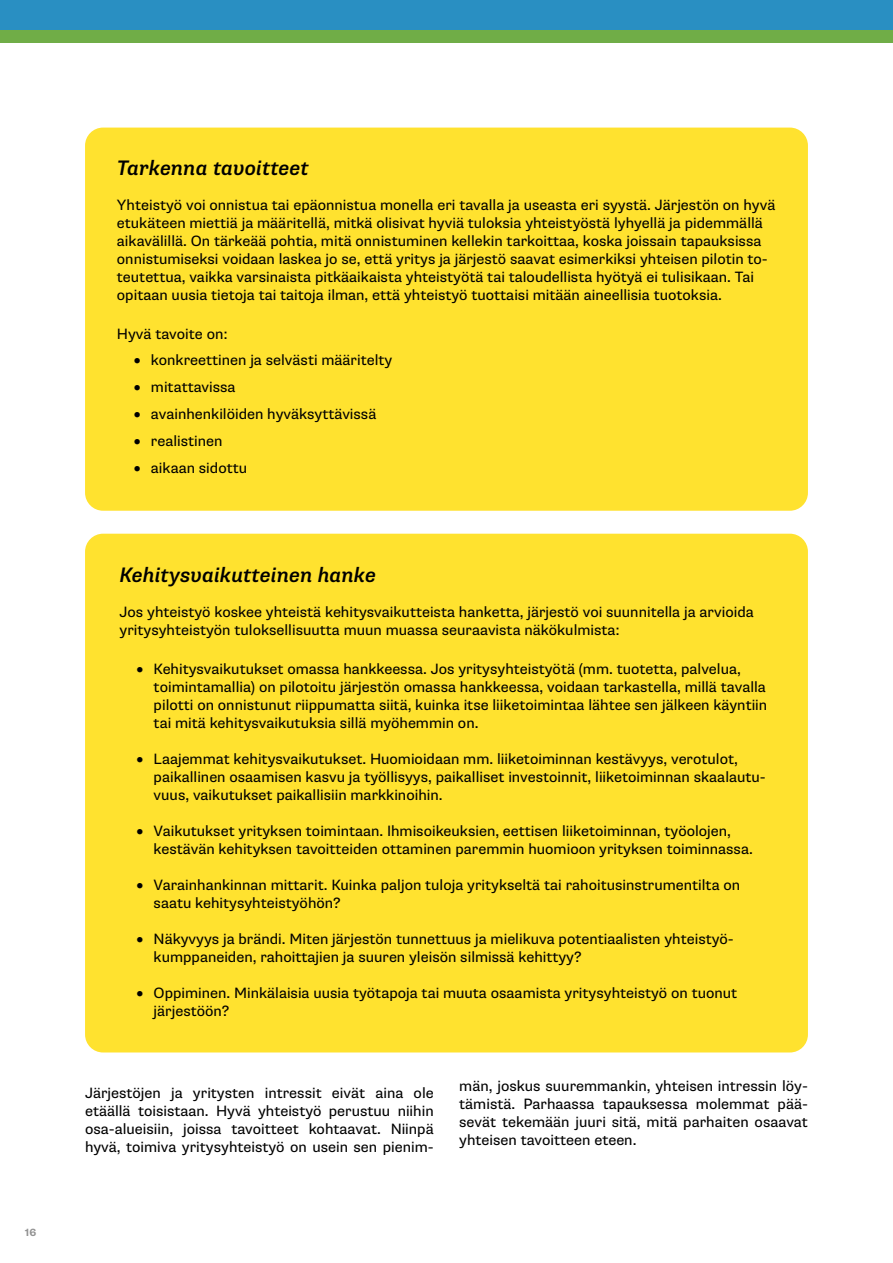
<style>
.page{position:relative;width:893px;height:1263px;background:#fff}
.page>*{position:absolute;margin:0;border:0;box-sizing:border-box;transform-origin:0 0}
.Heading_4{font:italic 500 21px "Supria Sans";color:#000}
.t1{font:15px/18px "Supria Sans";color:#000}
.t2{font:700 10.5px "Supria Sans";color:#929292}
</style>
<div class="page">
<hr style="left:892px;top:0;width:1px;height:1263px;background:#298fc2">
<div style="left:85px;top:128px;width:723px;height:383px;background:#ffe22f;border-radius:18px"></div>
<div style="left:0;top:0;width:893px;height:29px;background:#298fc2"></div>
<div style="left:85px;top:534px;width:723px;height:518px;background:#ffe22f;border-radius:18px"></div>
<div style="left:0;top:30px;width:893px;height:13px;background:#70ad47"></div>
<p class="t2" style="left:25px;top:1226px;width:13px">16</p>
<p class="Heading_4" style="left:117px;top:155px;width:193px">Tarkenna tavoitteet</p>
<p class="t1" style="left:117px;top:196px;width:660px">Yhteistyö voi onnistua tai epäonnistua monella eri tavalla ja useasta eri syystä. Järjestön on hyvä etukäteen miettiä ja määritellä, mitkä olisivat hyviä tuloksia yhteistyöstä lyhyellä ja pidemmällä aikavälillä. On tärkeää pohtia, mitä onnistuminen kellekin tarkoittaa, koska joissain tapauksissa onnistumiseksi voidaan laskea jo se, että yritys ja järjestö saavat esimerkiksi yhteisen pilotin to&shy;teutettua, vaikka varsinaista pitkäaikaista yhteistyötä tai taloudellista hyötyä ei tulisikaan. Tai opitaan uusia tietoja tai taitoja ilman, että yhteistyö tuottaisi mitään aineellisia tuotoksia.</p>
<p class="t1" style="left:117px;top:325px;width:112px">Hyvä tavoite on:</p>
<p class="t1" style="left:134px;top:351px;width:260px">• konkreettinen ja selvästi määritelty</p>
<p class="t1" style="left:134px;top:378px;width:103px">• mitattavissa</p>
<p class="t1" style="left:134px;top:405px;width:244px">• avainhenkilöiden hyväksyttävissä</p>
<p class="t1" style="left:134px;top:432px;width:90px">• realistinen</p>
<p class="t1" style="left:134px;top:459px;width:115px">• aikaan sidottu</p>
<p class="Heading_4" style="left:120px;top:561px;width:258px">Kehitysvaikutteinen hanke</p>
<p class="t1" style="left:120px;top:603px;width:636px">Jos yhteistyö koskee yhteistä kehitysvaikutteista hanketta, järjestö voi suunnitella ja arvioida yritysyhteistyön tuloksellisuutta muun muassa seuraavista näkökulmista:</p>
<p class="t1" style="left:154px;top:660px;width:615px;text-indent:-17px">• Kehitysvaikutukset omassa hankkeessa. Jos yritysyhteistyötä (mm. tuotetta, palvelua, toimintamallia) on pilotoitu järjestön omassa hankkeessa, voidaan tarkastella, millä tavalla pilotti on onnistunut riippumatta siitä, kuinka itse liiketoimintaa lähtee sen jälkeen käyntiin tai mitä kehitysvaikutuksia sillä myöhemmin on.</p>
<p class="t1" style="left:154px;top:750px;width:614px;text-indent:-17px">• Laajemmat kehitysvaikutukset. Huomioidaan mm. liiketoiminnan kestävyys, verotulot, paikallinen osaamisen kasvu ja työllisyys, paikalliset investoinnit, liiketoiminnan skaalautu&shy;vuus, vaikutukset paikallisiin markkinoihin.</p>
<p class="t1" style="left:154px;top:822px;width:601px;text-indent:-17px">• Vaikutukset yrityksen toimintaan. Ihmisoikeuksien, eettisen liiketoiminnan, työolojen, kestävän kehityksen tavoitteiden ottaminen paremmin huomioon yrityksen toiminnassa.</p>
<p class="t1" style="left:154px;top:876px;width:588px;text-indent:-17px">• Varainhankinnan mittarit. Kuinka paljon tuloja yritykseltä tai rahoitusinstrumentilta on saatu kehitysyhteistyöhön?</p>
<p class="t1" style="left:154px;top:930px;width:582px;text-indent:-17px">• Näkyvyys ja brändi. Miten järjestön tunnettuus ja mielikuva potentiaalisten yhteistyö&shy;kumppaneiden, rahoittajien ja suuren yleisön silmissä kehittyy?</p>
<p class="t1" style="left:154px;top:984px;width:585px;text-indent:-17px">• Oppiminen. Minkälaisia uusia työtapoja tai muuta osaamista yritysyhteistyö on tuonut järjestöön?</p>
<p class="t1" style="left:85px;top:1084px;width:350px;text-align:justify">Järjestöjen ja yritysten intressit eivät aina ole etäällä toisistaan. Hyvä yhteistyö perustuu niihin osa-alueisiin, joissa tavoitteet kohtaavat. Niinpä hyvä, toimiva yritysyhteistyö on usein sen pienim-</p>
<p class="t1" style="left:459px;top:1077px;width:350px;text-align:justify">män, joskus suuremmankin, yhteisen intressin löy&shy;tämistä. Parhaassa tapauksessa molemmat pää&shy;sevät tekemään juuri sitä, mitä parhaiten osaavat yhteisen tavoitteen eteen.</p>
</div>
